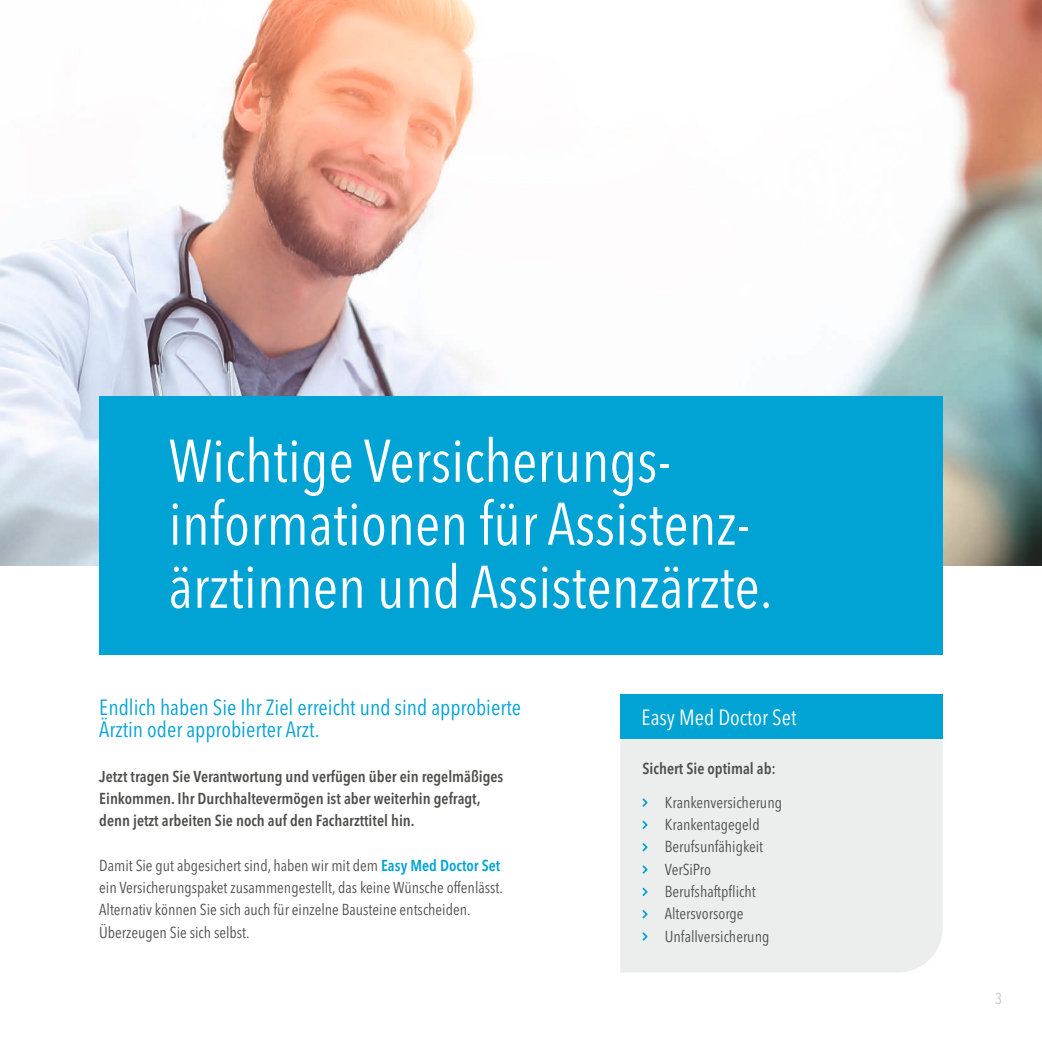
<style>
.page{position:relative;width:1042px;height:1042px;background:#fff}
.page>*{position:absolute;margin:0;border:0;box-sizing:border-box;transform-origin:0 0}
.t1{font:condensed 59.5px/63px "Avenir Next LT Pro";color:#fff}
.t2{font:condensed 21.88px/22.4px "Avenir Next LT Pro";color:#00a3d4}
.t3{font:condensed 21.88px "Avenir Next LT Pro";color:#fff}
.t4{font:condensed 15.75px/22.4px "Avenir Next LT Pro";color:#4e4e4d}
.t5{font:600 condensed 15.75px/22.4px "Avenir Next LT Pro";color:#4e4e4d}
.t6{font:condensed 15.75px "Avenir Next LT Pro";color:#c5c5c5}
.s1{font-weight:600;color:#00a3d4}
</style>
<div class="page">
<img style="left:0;top:0;width:1042px;height:566px">
<div style="left:620px;top:739px;width:323px;height:233px;background:#eceded"></div>
<svg style="left:642px;top:798px;width:5px;height:8px"></svg>
<svg style="left:642px;top:821px;width:5px;height:8px"></svg>
<svg style="left:642px;top:843px;width:5px;height:8px"></svg>
<svg style="left:642px;top:865px;width:5px;height:8px"></svg>
<svg style="left:642px;top:887px;width:5px;height:9px"></svg>
<svg style="left:642px;top:910px;width:5px;height:8px"></svg>
<svg style="left:642px;top:932px;width:5px;height:8px"></svg>
<div style="left:620px;top:694px;width:323px;height:45px;background:#00a3d4"></div>
<div style="left:99px;top:397px;width:844px;height:258px;background:#00a3d4"></div>
<h1 class="t1" style="left:169px;top:429px;width:605px">Wichtige Versicherungs&shy;informationen für Assistenz&shy;ärztinnen und Assistenzärzte.</h1>
<h2 class="t2" style="left:99px;top:695px;width:423px">Endlich haben Sie Ihr Ziel erreicht und sind approbierte<br>Ärztin oder approbierter Arzt.</h2>
<p class="t5" style="left:99px;top:765px;width:406px">Jetzt tragen Sie Verantwortung und verfügen über ein regelmäßiges<br>Einkommen. Ihr Durchhaltevermögen ist aber weiterhin gefragt, denn jetzt arbeiten Sie noch auf den Facharzttitel hin.</p>
<p class="t4" style="left:99px;top:854px;width:405px">Damit Sie gut abgesichert sind, haben wir mit dem <span class="s1">Easy Med Doctor Set </span>ein Versicherungspaket zusammengestellt, das keine Wünsche offenlässt.<br>Alternativ können Sie sich auch für einzelne Bausteine entscheiden.<br>Überzeugen Sie sich selbst.</p>
<h2 class="t3" style="left:641px;top:704px;width:156px">Easy Med Doctor Set</h2>
<p class="t5" style="left:642px;top:757px;width:135px">Sichert Sie optimal ab:</p>
<p class="t4" style="left:665px;top:791px;width:119px">Krankenversicherung<br>Krankentagegeld<br>Berufsunfähigkeit<br>VerSiPro<br>Berufshaftpflicht<br>Altersvorsorge<br>Unfallversicherung</p>
<p class="t6" style="left:995px;top:989px;width:9px">3</p>
</div>
